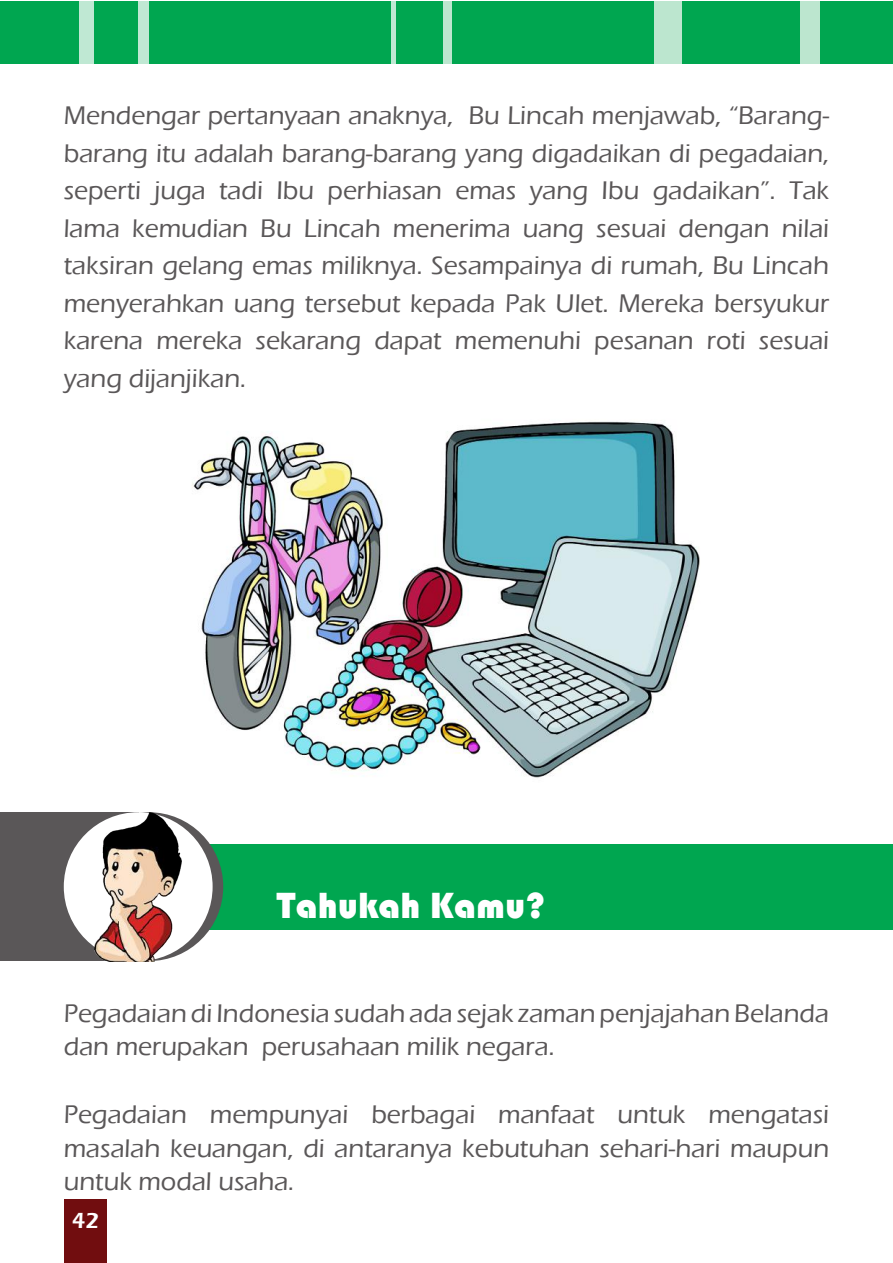
<style>
.page{position:relative;width:893px;height:1263px;background:#fff}
.page>*{position:absolute;margin:0;border:0;box-sizing:border-box;transform-origin:0 0}
.t1{font:37.5px "Bauhaus 93";color:#fff}
.t2{font:500 26.25px/37.5px "Eras ITC";color:#5a5758;text-align:justify}
.t3{font:600 22.5px "Eras ITC";color:#fff}
</style>
<div class="page">
<div style="left:0;top:1px;width:892px;height:63px;background:#00a650"></div>
<div style="left:79px;top:1px;width:15px;height:63px;background:#bfe8d3"></div>
<div style="left:138px;top:1px;width:11px;height:63px;background:#bfe8d3"></div>
<hr style="left:391px;top:1px;width:4px;height:63px;background:#bfe8d3">
<div style="left:443px;top:1px;width:8px;height:63px;background:#bce6cf"></div>
<div style="left:654px;top:1px;width:28px;height:63px;background:#bce6cf"></div>
<div style="left:800px;top:1px;width:20px;height:63px;background:#bce6cf"></div>
<img style="left:192px;top:421px;width:508px;height:357px">
<div style="left:138px;top:844px;width:754px;height:85px;background:#00a650"></div>
<div style="left:0;top:812px;width:138px;height:149px;background:#5a5758"></div>
<div style="left:74px;top:812px;width:149px;height:149px;background:#5a5758;border-radius:50%"></div>
<div style="left:64px;top:812px;width:149px;height:149px;background:#fff;border-radius:50%"></div>
<img style="left:95px;top:812px;width:87px;height:149px">
<div style="left:64px;top:1199px;width:43px;height:64px;background:#710d0f"></div>
<p class="t2" style="left:64px;top:97px;width:767px">Mendengar pertanyaan anaknya, Bu Lincah menjawab, “Barang&shy;barang itu adalah barang-barang yang digadaikan di pegadaian, seperti juga tadi Ibu perhiasan emas yang Ibu gadaikan”. Tak lama kemudian Bu Lincah menerima uang sesuai dengan nilai taksiran gelang emas miliknya. Sesampainya di rumah, Bu Lincah menyerahkan uang tersebut kepada Pak Ulet. Mereka bersyukur karena mereka sekarang dapat memenuhi pesanan roti sesuai yang dijanjikan.</p>
<h1 class="t1" style="left:276px;top:884px;width:270px">Tahukah Kamu?</h1>
<p class="t2" style="left:64px;top:996px;width:767px;line-height:33.8px">Pegadaian di Indonesia sudah ada sejak zaman penjajahan Belanda dan merupakan perusahaan milik negara.</p>
<p class="t2" style="left:64px;top:1097px;width:767px;line-height:33.8px">Pegadaian mempunyai berbagai manfaat untuk mengatasi masalah keuangan, di antaranya kebutuhan sehari-hari maupun untuk modal usaha.</p>
<p class="t3" style="left:71px;top:1208px;width:29px">1542</p>
</div>
